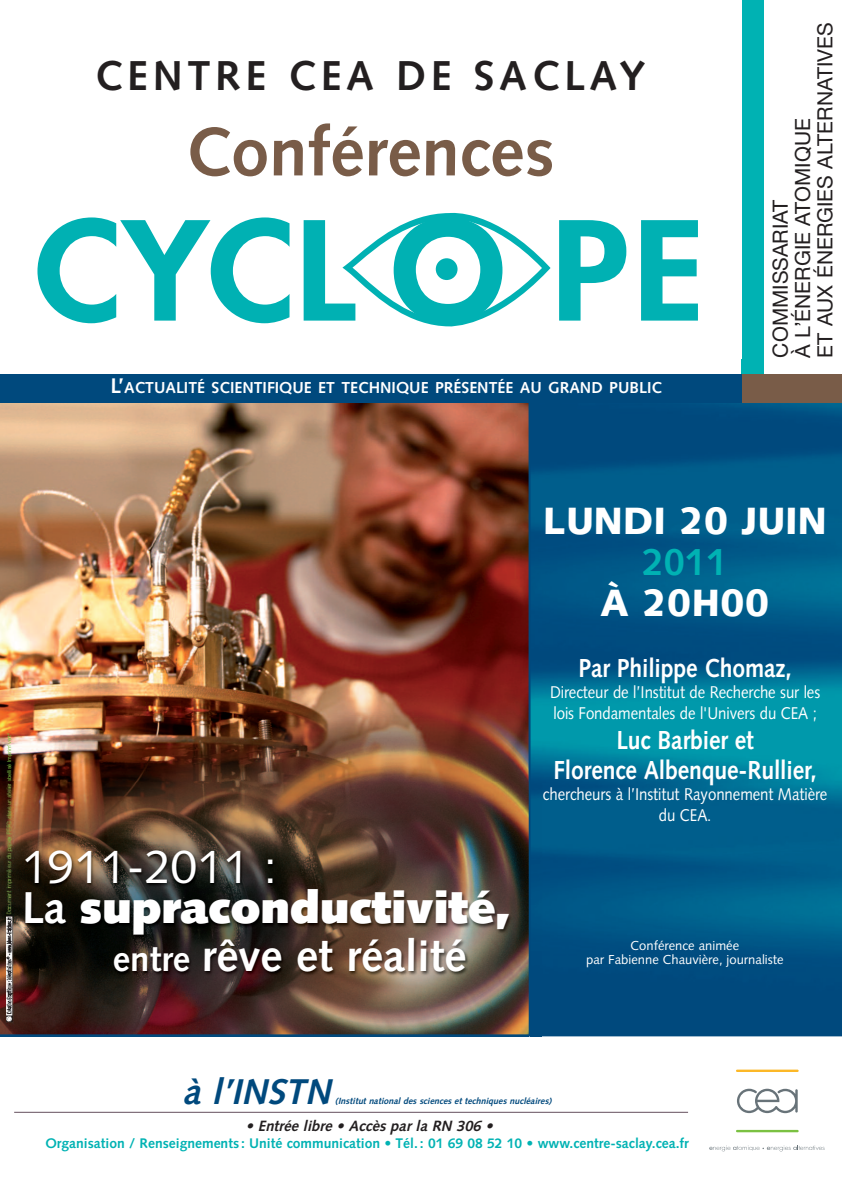
<style>
.page{position:relative;width:842px;height:1191px;background:#fff}
.page>*{position:absolute;margin:0;border:0;box-sizing:border-box;transform-origin:0 0}
.t1{font:700 68.5px "Syntax";color:#795c48}
.t2{font:47.1px "Syntax";color:#fff}
.t3{font:900 44.5px "Syntax";color:#fff}
.t4{font:700 44.2px "Syntax";color:#fff}
.t5{font:700 41.7px "Syntax";letter-spacing:.11em;color:#231f20}
.t6{font:900 38px "Syntax";letter-spacing:-.005em;color:#fff}
.t7{font:700 38px "Syntax";color:#00b2b3}
.t8{font:italic 700 35.8px "Syntax";color:#00497d}
.t9{font:700 26px/30px "Syntax";letter-spacing:-.005em;color:#fff;text-align:center;scale:.88 1}
.t10{font:21px/22.4px "Helvetica Neue";color:#231f20}
.t11{font:17px/21px "Syntax";letter-spacing:-.005em;color:#fff;scale:.88 1}
.t12{font:700 15.8px "Syntax";color:#fff}
.t13{font:italic 700 14.9px "Syntax";color:#231f20}
.t14{font:700 13.9px "Syntax";color:#00b2b3}
.t15{font:13px/14px "Syntax";color:#fff;text-align:center}
.t16{font:italic 700 8.9px "Syntax";color:#00497d}
.s1{font-size:21.1px}
.s2{font-weight:700}
.s3{font-size:34.9px}
</style>
<div class="page">
<svg style="left:530px;top:402px;width:312px;height:634px;background:#005e8a"></svg>
<div style="left:742px;top:0;width:22px;height:374px;background:#00b2b3"></div>
<div style="left:742px;top:374px;width:100px;height:28px;background:#795c48"></div>
<svg style="left:37px;top:217px;width:252px;height:106px"></svg>
<svg style="left:559px;top:220px;width:67px;height:100px"></svg>
<svg style="left:641px;top:220px;width:57px;height:100px"></svg>
<svg style="left:304px;top:213px;width:246px;height:113px"></svg>
<hr style="left:14px;top:1111px;width:674px;height:1px;background:#65505d">
<img style="left:0;top:402px;width:530px;height:634px">
<div style="left:0;top:374px;width:742px;height:28px;background:#00497d"></div>
<svg style="left:736px;top:1069px;width:63px;height:3px"></svg>
<svg style="left:736px;top:1129px;width:63px;height:3px"></svg>
<svg style="left:737px;top:1088px;width:61px;height:25px"></svg>
<svg style="left:709px;top:1145px;width:116px;height:6px"></svg>
<img style="left:0;top:1036px;width:541px;height:1px">
<svg style="left:530px;top:1034px;width:11px;height:2px"></svg>
<img style="left:530px;top:781px;width:11px;height:253px">
<img style="left:528px;top:781px;width:2px;height:255px">
<img style="left:0;top:781px;width:528px;height:253px">
<img style="left:6px;top:781px;width:7px;height:244px">
<h3 class="t5" style="left:95px;top:59px;width:552px">CENTRE CEA DE SACLAY</h3>
<h1 class="t1" style="left:185px;top:124px;width:371px">Conférences</h1>
<p class="t12" style="left:111px;top:381px;width:553px"><span class="s1">L’</span>ACTUALITÉ SCIENTIFIQUE ET TECHNIQUE PRÉSENTÉE AU GRAND PUBLIC</p>
<p class="t10" style="left:769px;top:357px;width:336px;rotate:-90deg">COMMISSARIAT<br>À L’ÉNERGIE ATOMIQUE<br>ET AUX ÉNERGIES ALTERNATIVES</p>
<h3 class="t6" style="left:543px;top:505px;width:286px">LUNDI 20 JUIN</h3>
<h3 class="t7" style="left:643px;top:546px;width:86px">2011</h3>
<h3 class="t6" style="left:600px;top:587px;width:171px">À 20H00</h3>
<h2 class="t2" style="left:22px;top:848px;width:257px">1911-2011 :</h2>
<h3 class="t3" style="left:22px;top:889px;width:490px"><span class="s2">La</span> supraconductivité,</h3>
<h3 class="t4" style="left:113px;top:937px;width:355px"><span class="s3">entre</span> rêve et réalité</h3>
<h3 class="t9" style="left:578px;top:655px;width:244px">Par Philippe Chomaz,</h3>
<p class="t11" style="left:550px;top:683px;width:308px">Directeur de l’Institut de Recherche sur les lois Fondamentales de l'Univers du CEA ;</p>
<h3 class="t9" style="left:553px;top:727px;width:301px">Luc Barbier et<br>Florence Albenque-Rullier,</h3>
<p class="t11" style="left:543px;top:785px;width:325px;text-align:center">chercheurs à l’Institut Rayonnement Matière du CEA.</p>
<p class="t15" style="left:586px;top:939px;width:199px">Conférence animée<br>par Fabienne Chauvière, journaliste</p>
<h3 class="t8" style="left:183px;top:1076px;width:157px">à l’INSTN</h3>
<p class="t16" style="left:335px;top:1096px;width:220px">(Institut national des sciences et techniques nucléaires)</p>
<p class="t13" style="left:246px;top:1119px;width:252px">• Entrée libre • Accès par la RN 306 •</p>
<p class="t14" style="left:45px;top:1137px;width:645px">Organisation / Renseignements : Unité communication • Tél.: 01 69 08 52 10 • www.centre-saclay.cea.fr</p>
</div>
